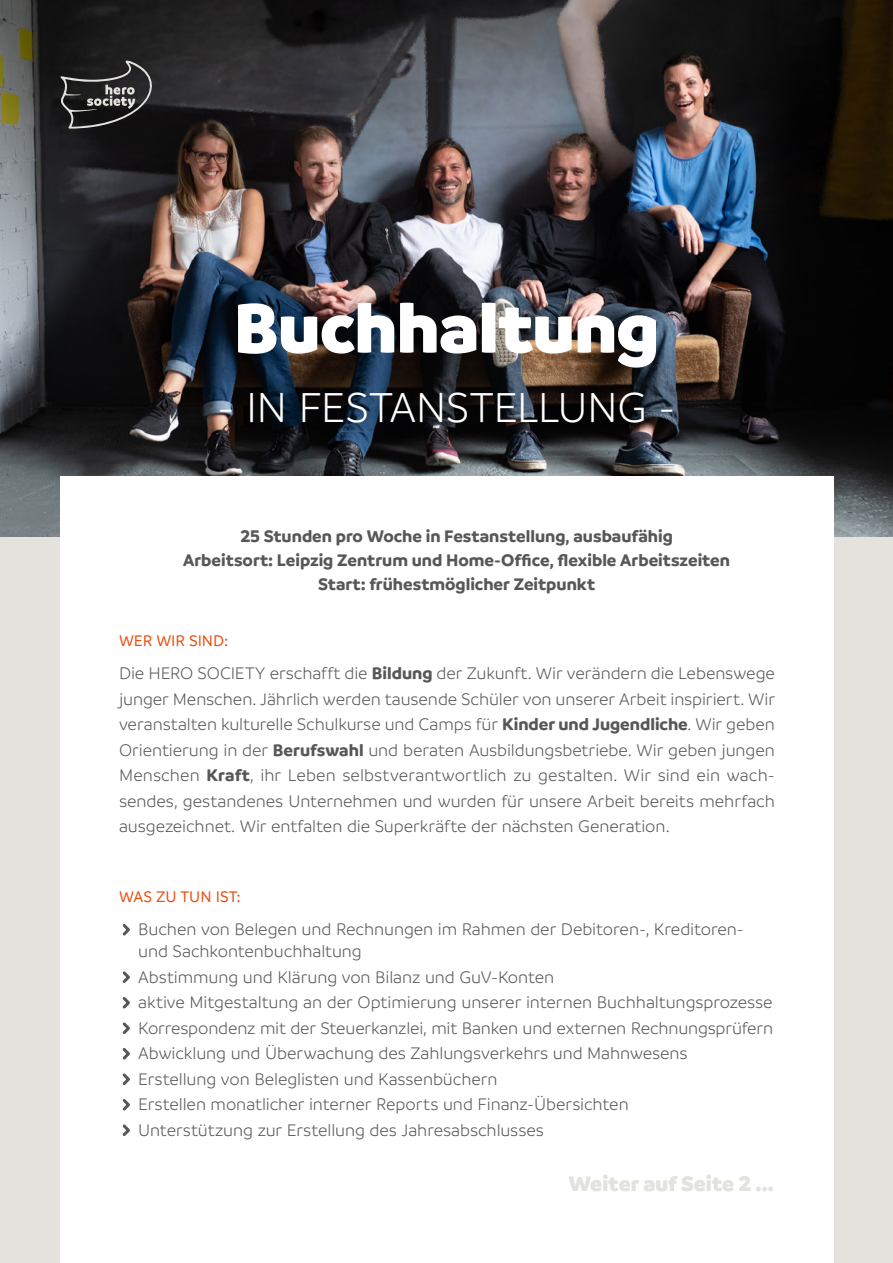
<style>
.page{position:relative;width:893px;height:1263px;background:#e3e2dc}
.page>*{position:absolute;margin:0;border:0;box-sizing:border-box;transform-origin:0 0}
.t1{font:900 75px "Branding";letter-spacing:-.005em;color:#fff}
.t2{font:300 45px "Branding";letter-spacing:-.01em;color:#fff}
.t3{font:900 22.5px "Branding";color:#e3e2dc}
.t4{font:300 18px/25.5px "Branding";letter-spacing:-.005em;color:#575756}
.t5{font:700 18px/24px "Branding";color:#575756;text-align:center}
.t6{font:500 16.5px "Branding";color:#e94e0f}
.s1{font-weight:700}
</style>
<div class="page">
<img style="left:0;top:0;width:893px;height:536px">
<div style="left:60px;top:476px;width:773px;height:787px;background:#fff"></div>
<svg style="left:56px;top:59px;width:115px;height:70px;background:#333"></svg>
<svg style="left:122px;top:924px;width:8px;height:12px"></svg>
<svg style="left:122px;top:971px;width:8px;height:12px"></svg>
<svg style="left:122px;top:1022px;width:8px;height:12px"></svg>
<svg style="left:122px;top:1073px;width:8px;height:12px"></svg>
<svg style="left:122px;top:997px;width:8px;height:12px"></svg>
<svg style="left:122px;top:1048px;width:8px;height:12px"></svg>
<svg style="left:122px;top:1099px;width:8px;height:12px"></svg>
<svg style="left:122px;top:1124px;width:8px;height:12px"></svg>
<h1 class="t1" style="left:234px;top:283px;width:427px">Buchhaltung</h1>
<h2 class="t2" style="left:217px;top:384px;width:460px">- IN FESTANSTELLUNG -</h2>
<p class="t5" style="left:183px;top:524px;width:548px">25 Stunden pro Woche in Festanstellung, ausbaufähig<br>Arbeitsort: Leipzig Zentrum und Home-Office, flexible Arbeitszeiten<br>Start: frühestmöglicher Zeitpunkt</p>
<p class="t6" style="left:119px;top:632px;width:111px">WER WIR SIND:</p>
<p class="t4" style="left:119px;top:661px;width:657px;text-align:justify">Die HERO SOCIETY erschafft die <span class="s1">Bildung</span> der Zukunft. Wir verändern die Lebenswege junger Menschen. Jährlich werden tausende Schüler von unserer Arbeit inspiriert. Wir veranstalten kulturelle Schulkurse und Camps für <span class="s1">Kinder und Jugendliche</span>. Wir geben Orientierung in der <span class="s1">Berufswahl</span> und beraten Ausbildungsbetriebe. Wir geben jungen Menschen <span class="s1">Kraft</span>, ihr Leben selbstverantwortlich zu gestalten. Wir sind ein wach&shy;sendes, gestandenes Unternehmen und wurden für unsere Arbeit bereits mehrfach ausgezeichnet. Wir entfalten die Superkräfte der nächsten Generation.</p>
<p class="t6" style="left:119px;top:887px;width:123px">WAS ZU TUN IST:</p>
<p class="t4" style="left:138px;top:917px;width:607px;line-height:22.5px">Buchen von Belegen und Rechnungen im Rahmen der Debitoren-, Kreditoren&shy;und Sachkontenbuchhaltung</p>
<p class="t4" style="left:138px;top:964px;width:637px">Abstimmung und Klärung von Bilanz und GuV-Konten<br>aktive Mitgestaltung an der Optimierung unserer internen Buchhaltungsprozesse Korrespondenz mit der Steuerkanzlei, mit Banken und externen Rechnungsprüfern Abwicklung und Überwachung des Zahlungsverkehrs und Mahnwesens<br>Erstellung von Beleglisten und Kassenbüchern<br>Erstellen monatlicher interner Reports und Finanz-Übersichten<br>Unterstützung zur Erstellung des Jahresabschlusses</p>
<p class="t3" style="left:569px;top:1170px;width:207px">Weiter auf Seite 2 ...</p>
</div>
